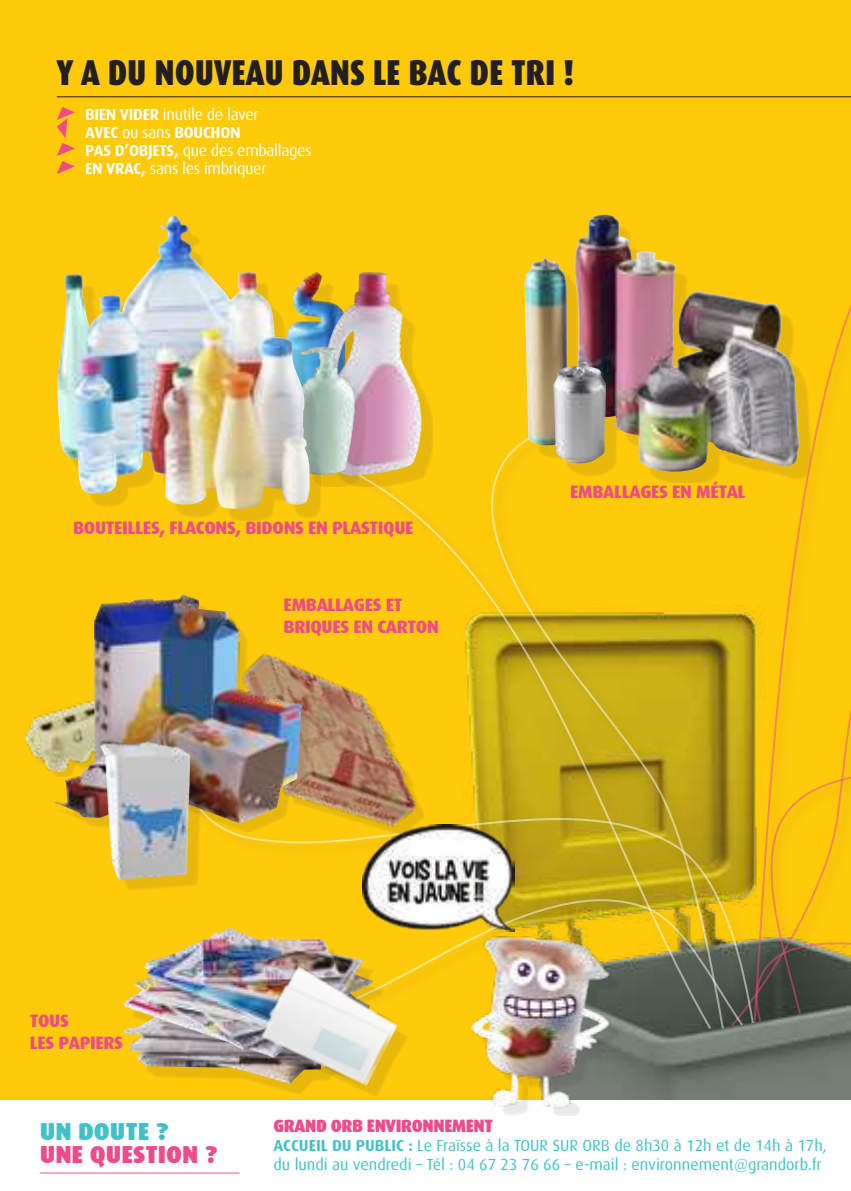
<style>
.page{position:relative;width:851px;height:1191px;background:#fff}
.page>*{position:absolute;margin:0;border:0;box-sizing:border-box;transform-origin:0 0}
.t1{font:900 36px "Dax Condensed";color:#231f20}
.t2{font:900 24.6px "Dax";color:#ef4b89}
.t3{font:900 24.6px "Dax";color:#41c1c6}
.t4{font:800 18px/21.6px "Dax";letter-spacing:-.02em;color:#ef4b89}
.t5{font:900 18px "Dax";letter-spacing:-.02em;color:#ef4b89;scale:.95 1}
.t6{font:16px/19.2px "Dax";color:#41c1c6}
.t7{font:16px/18px "Dax";letter-spacing:-.02em;color:#fff}
.s1{font-weight:700}
</style>
<div class="page">
<div style="left:0;top:0;width:850px;height:1191px;background:#feca0a"></div>
<img style="left:627px;top:1042px;width:223px;height:58px">
<hr style="left:57px;top:96px;width:793px;height:1px;background:#231f20">
<svg style="left:57px;top:107px;width:18px;height:67px"></svg>
<div style="left:0;top:1100px;width:850px;height:91px;background:#fff"></div>
<hr style="left:40px;top:1172px;width:199px;height:1px;background:#ef4b89">
<svg style="left:740px;top:611px;width:8px;height:161px"></svg>
<div style="left:485px;top:415px;width:255px;height:629px;background:#231f20;opacity:.35"></div>
<svg style="left:726px;top:892px;width:18px;height:135px"></svg>
<div style="left:133px;top:937px;width:249px;height:156px;background:#231f20;opacity:.1"></div>
<img style="left:123px;top:937px;width:131px;height:120px">
<img style="left:24px;top:713px;width:26px;height:58px">
<div style="left:482px;top:946px;width:136px;height:169px;background:#231f20;opacity:.1"></div>
<img style="left:482px;top:1044px;width:145px;height:65px">
<img style="left:50px;top:598px;width:135px;height:225px">
<div style="left:109px;top:750px;width:91px;height:139px;background:#231f20;opacity:.1"></div>
<img style="left:99px;top:740px;width:86px;height:140px">
<div style="left:185px;top:411px;width:541px;height:633px;background:#231f20;opacity:.35"></div>
<img style="left:187px;top:414px;width:526px;height:617px">
<div style="left:536px;top:226px;width:274px;height:257px;background:#231f20;opacity:.1"></div>
<img style="left:574px;top:215px;width:174px;height:258px">
<img style="left:553px;top:361px;width:53px;height:102px">
<div style="left:748px;top:134px;width:102px;height:905px;background:#231f20;opacity:.35"></div>
<svg style="left:752px;top:136px;width:98px;height:889px"></svg>
<div style="left:333px;top:283px;width:100px;height:204px;background:#231f20;opacity:.1"></div>
<img style="left:322px;top:272px;width:99px;height:204px">
<div style="left:307px;top:358px;width:59px;height:128px;background:#231f20;opacity:.1"></div>
<img style="left:321px;top:347px;width:34px;height:129px">
<div style="left:69px;top:227px;width:252px;height:293px;background:#231f20;opacity:.1"></div>
<img style="left:57px;top:216px;width:116px;height:261px">
<div style="left:272px;top:977px;width:136px;height:119px;background:#feca0a"></div>
<img style="left:254px;top:955px;width:151px;height:141px">
<h1 class="t1" style="left:57px;top:52px;width:519px">Y A DU NOUVEAU DANS LE BAC DE TRI !</h1>
<p class="t7" style="left:85px;top:106px;width:228px"><span class="s1">BIEN VIDER</span> inutile de laver<br><span class="s1">AVEC</span> ou sans <span class="s1">BOUCHON<br>PAS D’OBJETS,</span> que des emballages<br><span class="s1">EN VRAC,</span> sans les imbriquer</p>
<p class="t4" style="left:73px;top:517px;width:342px">BOUTEILLES, FLACONS, BIDONS EN PLASTIQUE</p>
<p class="t4" style="left:283px;top:594px;width:157px">EMBALLAGES ET<br>BRIQUES EN CARTON</p>
<p class="t4" style="left:570px;top:480px;width:177px">EMBALLAGES EN MÉTAL</p>
<p class="t4" style="left:30px;top:1010px;width:95px">TOUS<br>LES PAPIERS</p>
<h2 class="t3" style="left:40px;top:1117px;width:130px">UN DOUTE ?</h2>
<h2 class="t2" style="left:40px;top:1140px;width:179px">UNE QUESTION ?</h2>
<p class="t5" style="left:273px;top:1115px;width:233px">GRAND ORB ENVIRONNEMENT</p>
<p class="t6" style="left:273px;top:1136px;width:555px"><span class="s1">ACCUEIL DU PUBLIC :</span> Le Fraïsse à la TOUR SUR ORB de 8h30 à 12h et de 14h à 17h, du lundi au vendredi – Tél : 04 67 23 76 66 – e-mail : environnement@grandorb.fr</p>
</div>
